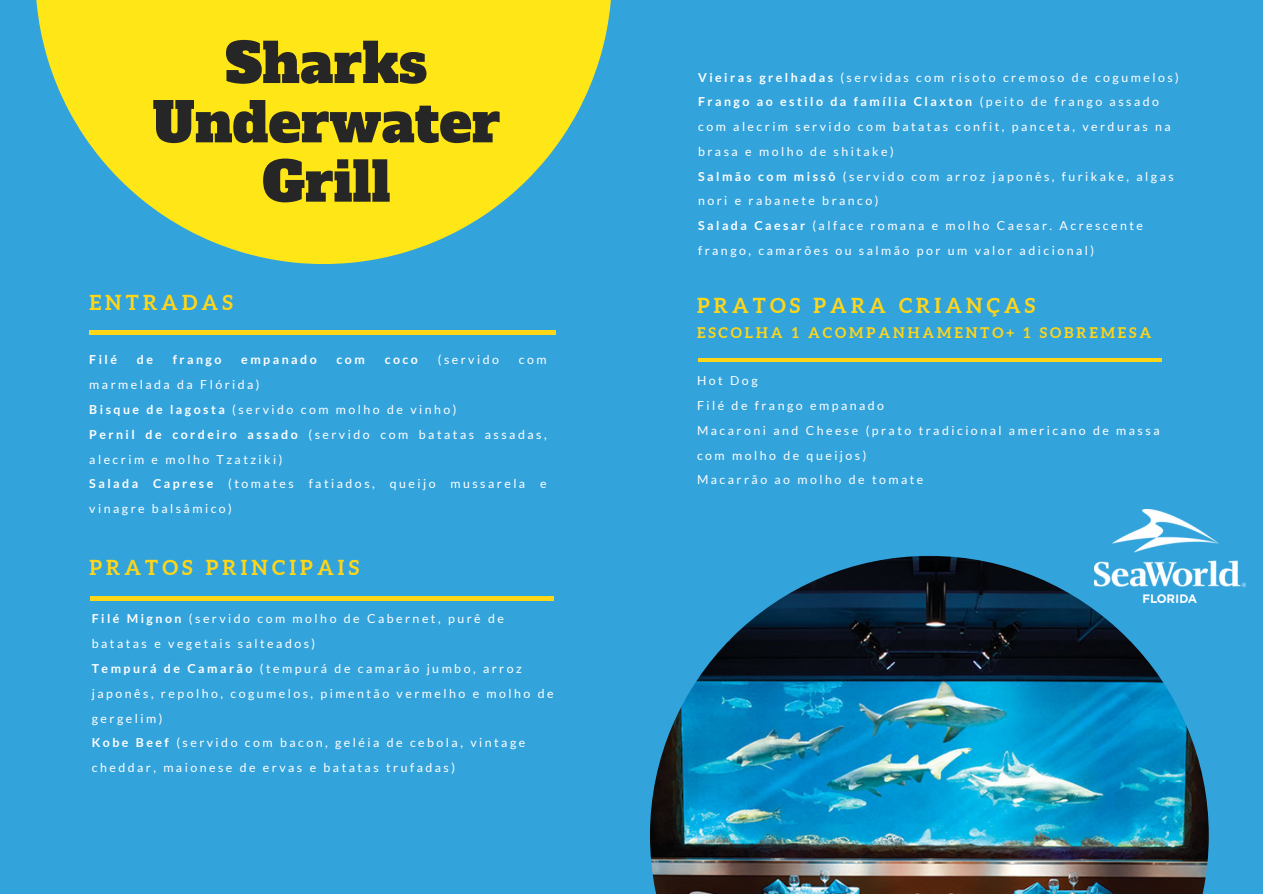
<style>
.page{position:relative;width:1263px;height:894px;background:#fff}
.page>*{position:absolute;margin:0;border:0;box-sizing:border-box;transform-origin:0 0}
.t1{font:54.3px/59.2px "Alfa Slab One";color:#262626;text-align:center}
.t2{font:700 20.7px "Aleo";letter-spacing:.2em;color:#ffd618}
.t3{font:700 14.7px "Aleo";letter-spacing:.2em;color:#ffd618}
.t4{font:12.45px/24.8px "Lato";letter-spacing:.2em;color:#fff}
.t5{font:700 12.45px "Lato";letter-spacing:.2em;color:#fff}
.s1{font-weight:700}
</style>
<div class="page">
<div style="left:0;top:0;width:1263px;height:893px;background:#33a3dc"></div>
<svg style="left:36px;top:0;width:575px;height:264px;fill:#ffe617"></svg>
<hr style="left:89px;top:330px;width:467px;height:4px;background:#ffd618">
<img style="left:650px;top:555px;width:559px;height:338px">
<hr style="left:90px;top:596px;width:464px;height:4px;background:#ffd618">
<hr style="left:698px;top:358px;width:464px;height:4px;background:#ffd618">
<img style="left:1094px;top:509px;width:151px;height:93px">
<h2 class="t1" style="left:152px;top:34px;width:349px">Sharks<br>Underwater<br>Grill</h2>
<p class="t2" style="left:89px;top:291px;width:145px">ENTRADAS</p>
<p class="t5" style="left:89px;top:352px;width:29px">Filé</p>
<p class="t5" style="left:137px;top:352px;width:18px">de</p>
<p class="t5" style="left:173px;top:352px;width:50px">frango</p>
<p class="t5" style="left:241px;top:352px;width:77px">empanado</p>
<p class="t5" style="left:337px;top:352px;width:30px">com</p>
<p class="t5" style="left:385px;top:352px;width:35px">coco</p>
<p class="t4" style="left:438px;top:347px;width:63px">(servido</p>
<p class="t4" style="left:519px;top:347px;width:29px">com</p>
<p class="t4" style="left:89px;top:372px;width:172px">marmelada da Flórida)</p>
<p class="t4" style="left:89px;top:397px;width:369px"><span class="s1">Bisque de lagosta</span> (servido com molho de vinho)</p>
<p class="t4" style="left:89px;top:421px;width:459px"><span class="s1">Pernil de cordeiro assado</span> (servido com batatas assadas, alecrim e molho Tzatziki)</p>
<p class="t4" style="left:89px;top:471px;width:459px"><span class="s1">Salada Caprese</span> (tomates fatiados, queijo mussarela e vinagre balsâmico)</p>
<h3 class="t2" style="left:89px;top:555px;width:271px">PRATOS PRINCIPAIS</h3>
<p class="t4" style="left:92px;top:606px;width:414px"><span class="s1">Filé Mignon</span> (servido com molho de Cabernet, purê de batatas e vegetais salteados)</p>
<p class="t4" style="left:92px;top:655px;width:463px"><span class="s1">Tempurá de Camarão</span> (tempurá de camarão jumbo, arroz japonês, repolho, cogumelos, pimentão vermelho e molho de gergelim)</p>
<p class="t4" style="left:92px;top:730px;width:435px"><span class="s1">Kobe Beef</span> (servido com bacon, geléia de cebola, vintage cheddar, maionese de ervas e batatas trufadas)</p>
<p class="t4" style="left:698px;top:64px;width:482px"><span class="s1">Vieiras grelhadas</span> (servidas com risoto cremoso de cogumelos)</p>
<p class="t4" style="left:698px;top:89px;width:474px"><span class="s1">Frango ao estilo da família Claxton</span> (peito de frango assado com alecrim servido com batatas confit, panceta, verduras na brasa e molho de shitake)</p>
<p class="t4" style="left:698px;top:163px;width:477px"><span class="s1">Salmão com missô</span> (servido com arroz japonês, furikake, algas nori e rabanete branco)</p>
<h2 class="t4" style="left:698px;top:213px;width:446px"><span class="s1">Salada Caesar</span> (alface romana e molho Caesar. Acrescente frango, camarões ou salmão por um valor adicional)</h2>
<p class="t2" style="left:697px;top:294px;width:340px">PRATOS PARA CRIANÇAS</p>
<p class="t3" style="left:697px;top:324px;width:456px">ESCOLHA 1 ACOMPANHAMENTO+ 1 SOBREMESA</p>
<p class="t4" style="left:697px;top:368px;width:62px">Hot Dog</p>
<p class="t4" style="left:697px;top:393px;width:189px">Filé de frango empanado</p>
<p class="t4" style="left:697px;top:417px;width:464px">Macaroni and Cheese (prato tradicional americano de massa com molho de queijos)</p>
<p class="t4" style="left:697px;top:467px;width:228px">Macarrão ao molho de tomate</p>
</div>
